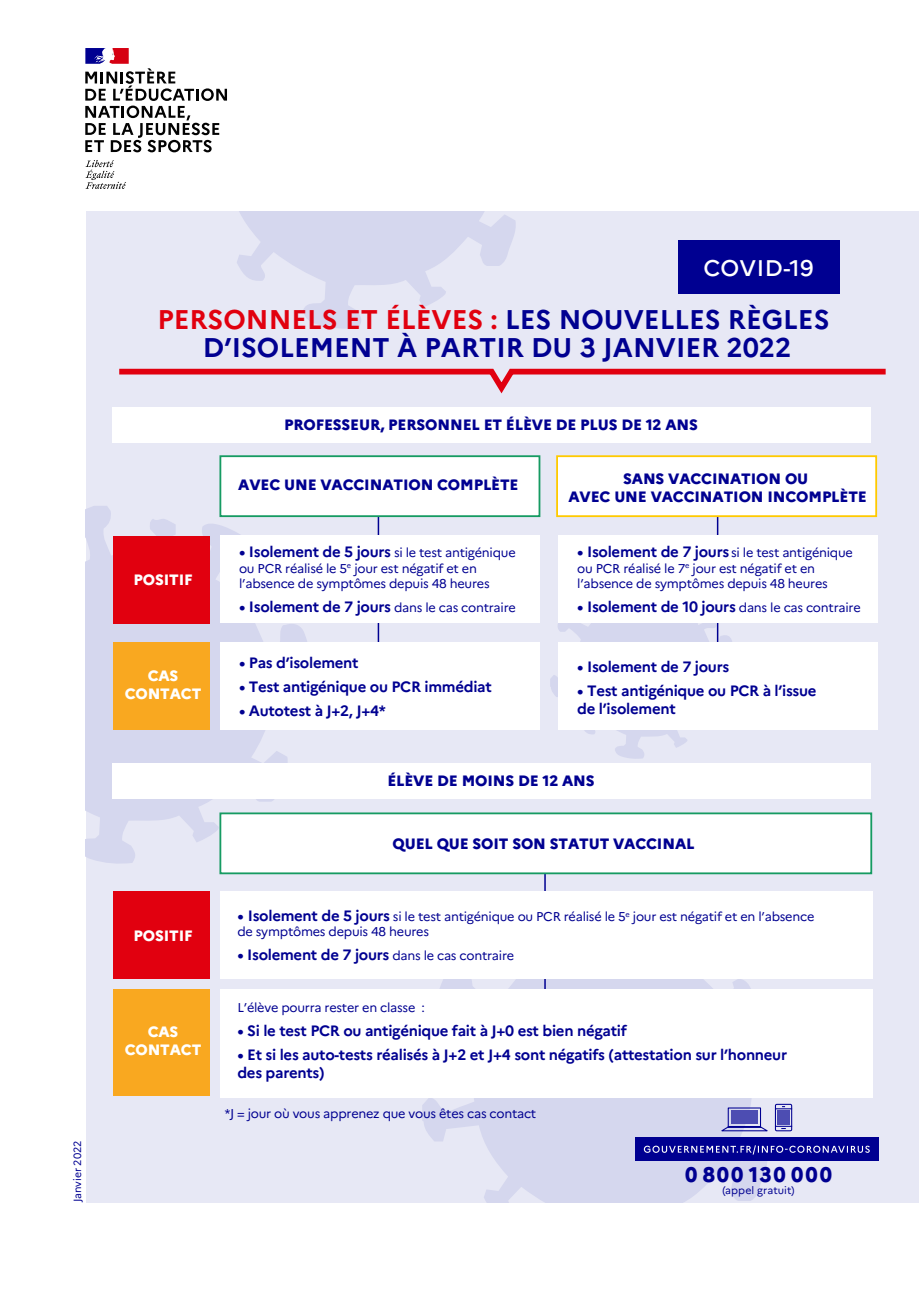
<style>
.page{position:relative;width:919px;height:1289px;background:#fff}
.page>*{position:absolute;margin:0;border:0;box-sizing:border-box;transform-origin:0 0}
.t1{font:700 27px/28.5px "Marianne";color:#000091;text-align:center}
.t2{font:500 22.65px "Marianne";letter-spacing:.02em;color:#fff}
.t3{font:800 21.15px "Marianne";letter-spacing:.095em;color:#000091}
.t4{font:700 15px/18px "Marianne";letter-spacing:-.02em;color:#000091}
.t5{font:800 15px/18px "Marianne";letter-spacing:-.01em;color:#000091;text-align:center}
.t6{font:800 15px/18px "Marianne";letter-spacing:-.01em;color:#fff;text-align:center}
.t7{font:12.75px/15.3px "Marianne";letter-spacing:-.02em;color:#000091}
.t8{font:10.5px "Marianne";color:#000091}
.s1{color:#e1000f}
.s2{font-weight:700;font-size:15px}
.s3{font-weight:400;font-size:12.75px}
</style>
<div class="page">
<svg style="left:85px;top:160px;width:41px;height:29px"></svg>
<svg style="left:85px;top:48px;width:142px;height:104px"></svg>
<div style="left:86px;top:211px;width:832px;height:991px;background:#e7e8f5"></div>
<div style="left:678px;top:240px;width:161px;height:54px;background:#000091"></div>
<svg style="left:237px;top:211px;width:279px;height:118px"></svg>
<svg style="left:550px;top:623px;width:184px;height:136px"></svg>
<svg style="left:86px;top:506px;width:224px;height:358px;fill:#d5d7ee"></svg>
<svg style="left:422px;top:978px;width:368px;height:224px;fill:#d5d7ee"></svg>
<div style="left:774px;top:1103px;width:18px;height:28px;border:1px solid #000091"></div>
<svg style="left:718px;top:1106px;width:74px;height:25px"></svg>
<div style="left:777px;top:1110px;width:12px;height:14px;background:#4d4db2"></div>
<div style="left:635px;top:1137px;width:243px;height:23px;background:#000091"></div>
<svg style="left:643px;top:1145px;width:226px;height:9px"></svg>
<svg style="left:119px;top:368px;width:767px;height:26px"></svg>
<hr style="left:377px;top:501px;width:2px;height:175px;background:#000091">
<hr style="left:716px;top:501px;width:2px;height:175px;background:#000091">
<div style="left:219px;top:455px;width:321px;height:62px;background:#fff;border:2px solid #169b62"></div>
<div style="left:556px;top:455px;width:321px;height:62px;background:#fff;border:2px solid #ffca00"></div>
<div style="left:114px;top:536px;width:96px;height:87px;background:#e1000f"></div>
<div style="left:114px;top:642px;width:96px;height:87px;background:#f9a820"></div>
<div style="left:112px;top:407px;width:758px;height:36px;background:#fff"></div>
<div style="left:220px;top:536px;width:319px;height:87px;background:#fff"></div>
<div style="left:220px;top:642px;width:319px;height:87px;background:#fff"></div>
<div style="left:558px;top:536px;width:319px;height:87px;background:#fff"></div>
<div style="left:558px;top:642px;width:319px;height:87px;background:#fff"></div>
<hr style="left:544px;top:857px;width:1px;height:174px;background:#000091">
<div style="left:219px;top:812px;width:653px;height:62px;background:#fff;border:2px solid #169b62"></div>
<div style="left:114px;top:891px;width:96px;height:88px;background:#e1000f"></div>
<div style="left:114px;top:989px;width:96px;height:106px;background:#f9a820"></div>
<div style="left:112px;top:763px;width:758px;height:35px;background:#fff"></div>
<div style="left:220px;top:891px;width:652px;height:87px;background:#fff"></div>
<div style="left:220px;top:989px;width:652px;height:108px;background:#fff"></div>
<p class="t8" style="left:71px;top:1202px;width:63px;rotate:-90deg">Janvier 2022</p>
<h2 class="t2" style="left:703px;top:254px;width:112px">COVID-19</h2>
<h1 class="t1" style="left:157px;top:305px;width:673px"><span class="s1">PERSONNELS ET ÉLÈVES :</span> LES NOUVELLES RÈGLES<br>D’ISOLEMENT À PARTIR DU 3 JANVIER 2022</h1>
<p class="t5" style="left:284px;top:415px;width:415px">PROFESSEUR, PERSONNEL ET ÉLÈVE DE PLUS DE 12 ANS</p>
<p class="t6" style="left:133px;top:571px;width:60px">POSITIF</p>
<p class="t6" style="left:125px;top:666px;width:78px">CAS<br>CONTACT</p>
<p class="t6" style="left:133px;top:926px;width:60px">POSITIF</p>
<p class="t6" style="left:125px;top:1022px;width:78px">CAS<br>CONTACT</p>
<p class="t5" style="left:238px;top:476px;width:282px">AVEC UNE VACCINATION COMPLÈTE</p>
<p class="t5" style="left:568px;top:470px;width:300px">SANS VACCINATION OU<br>AVEC UNE VACCINATION INCOMPLÈTE</p>
<p class="t7" style="left:239px;top:545px;width:278px"><span class="s2">• Isolement de 5 jours</span> si le test antigénique ou PCR réalisé le 5<sup>e</sup> jour est négatif et en l’absence de symptômes depuis 48 heures</p>
<p class="t4" style="left:239px;top:597px;width:278px">• Isolement de 7 jours <span class="s3">dans le cas contraire</span></p>
<p class="t4" style="left:239px;top:653px;width:121px">• Pas d’isolement</p>
<p class="t4" style="left:239px;top:677px;width:254px">• Test antigénique ou PCR immédiat</p>
<p class="t4" style="left:239px;top:701px;width:148px">• Autotest à J+2, J+4*</p>
<p class="t7" style="left:577px;top:545px;width:277px"><span class="s2">• Isolement de 7 jours</span> si le test antigénique ou PCR réalisé le 7<sup>e</sup> jour est négatif et en l’absence de symptômes depuis 48 heures</p>
<p class="t4" style="left:577px;top:597px;width:285px">• Isolement de 10 jours <span class="s3">dans le cas contraire</span></p>
<p class="t4" style="left:577px;top:658px;width:153px">• Isolement de 7 jours</p>
<p class="t4" style="left:577px;top:682px;width:241px">• Test antigénique ou PCR à l’issue de l’isolement</p>
<p class="t5" style="left:387px;top:771px;width:209px">ÉLÈVE DE MOINS DE 12 ANS</p>
<p class="t5" style="left:392px;top:834px;width:303px">QUEL QUE SOIT SON STATUT VACCINAL</p>
<p class="t7" style="left:237px;top:908px;width:578px"><span class="s2">• Isolement de 5 jours</span> si le test antigénique ou PCR réalisé le 5<sup>e</sup> jour est négatif et en l’absence de symptômes depuis 48 heures</p>
<p class="t4" style="left:237px;top:945px;width:278px">• Isolement de 7 jours <span class="s3">dans le cas contraire</span></p>
<p class="t7" style="left:237px;top:999px;width:189px">L’élève pourra rester en classe :</p>
<p class="t4" style="left:237px;top:1021px;width:391px">• Si le test PCR ou antigénique fait à J+0 est bien négatif</p>
<p class="t4" style="left:237px;top:1045px;width:551px">• Et si les auto-tests réalisés à J+2 et J+4 sont négatifs (attestation sur l’honneur des parents)</p>
<p class="t7" style="left:225px;top:1105px;width:313px">*J = jour où vous apprenez que vous êtes cas contact</p>
<h3 class="t3" style="left:685px;top:1161px;width:148px">0 800 130 000</h3>
<p class="t8" style="left:722px;top:1183px;width:74px">(appel gratuit)</p>
</div>
